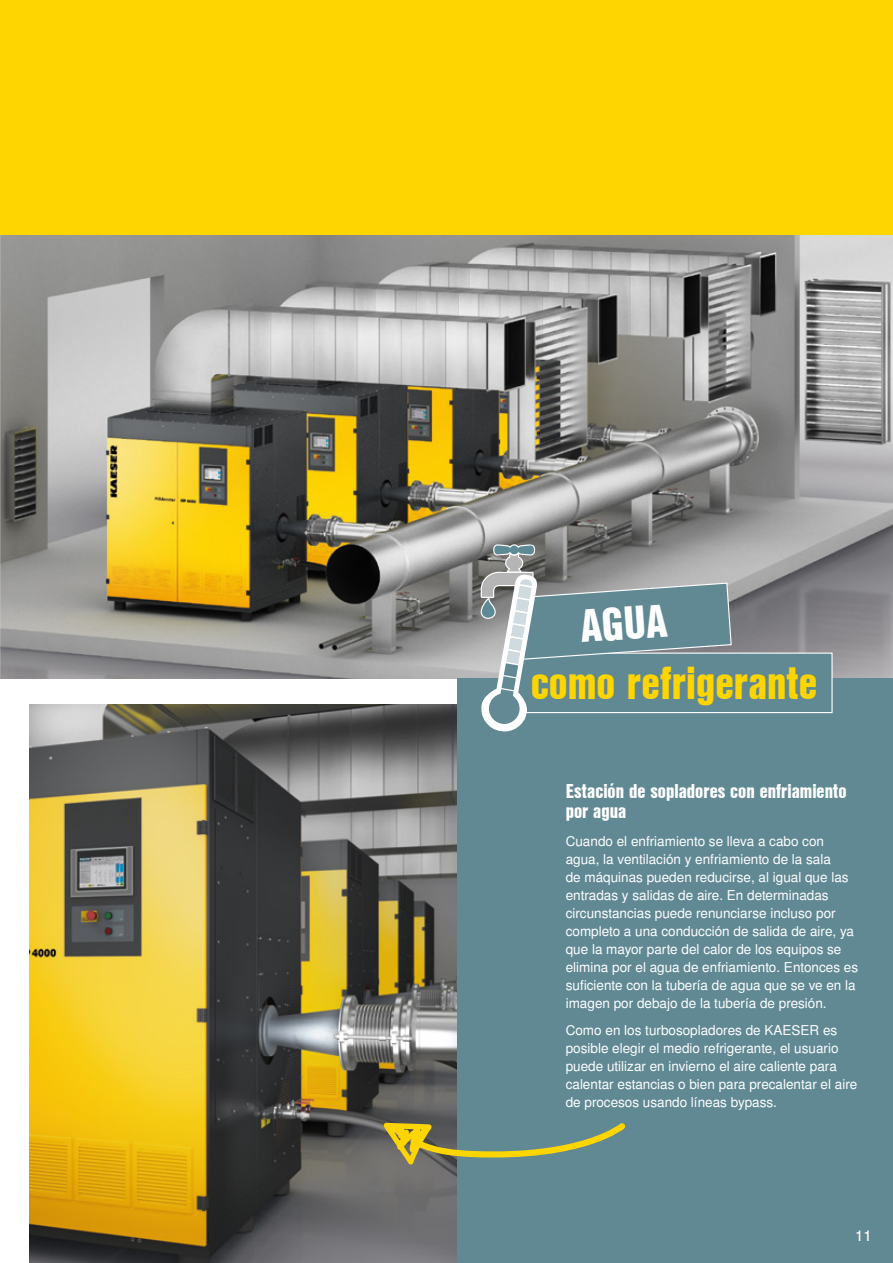
<style>
.page{position:relative;width:893px;height:1263px;background:#fff}
.page>*{position:absolute;margin:0;border:0;box-sizing:border-box;transform-origin:0 0}
.t1{font:45px "Nimbus San L Bla Con";color:#ffd500}
.t2{font:45px "Nimbus San L Bla Con";color:#fff}
.t3{font:19.5px/19.5px "Nimbus San L Bla Con";color:#fff}
.t4{font:15px "Nimbus San L";color:#fff}
.t5{font:13.5px/18px "Nimbus San L";color:#fff}
</style>
<div class="page">
<img style="left:1px;top:234px;width:892px;height:444px">
<img style="left:0;top:234px;width:1px;height:444px">
<img style="left:30px;top:704px;width:427px;height:559px">
<div style="left:457px;top:679px;width:436px;height:584px;background:#618994"></div>
<svg style="left:384px;top:1120px;width:241px;height:44px"></svg>
<div style="left:0;top:0;width:893px;height:234px;background:#ffd500"></div>
<svg style="left:479px;top:544px;width:354px;height:188px"></svg>
<h1 class="t2" style="left:578px;top:592px;width:88px;rotate:-4deg">AGUA</h1>
<h1 class="t1" style="left:531px;top:649px;width:288px">como refrigerante</h1>
<h2 class="t3" style="left:566px;top:780px;width:282px">Estación de sopladores con enfriamiento por agua</h2>
<p class="t5" style="left:566px;top:833px;width:294px">Cuando el enfriamiento se lleva a cabo con agua, la ventilación y enfriamiento de la sala<br>de máquinas pueden reducirse, al igual que las entradas y salidas de aire. En determinadas circunstancias puede renunciarse incluso por completo a una conducción de salida de aire, ya que la mayor parte del calor de los equipos se elimina por el agua de enfriamiento. Entonces es suficiente con la tubería de agua que se ve en la imagen por debajo de la tubería de presión.</p>
<p class="t5" style="left:566px;top:1022px;width:293px">Como en los turbosopladores de KAESER es posible elegir el medio refrigerante, el usuario puede utilizar en invierno el aire caliente para calentar estancias o bien para precalentar el aire de procesos usando líneas bypass.</p>
<p class="t4" style="left:855px;top:1226px;width:18px">11</p>
</div>
